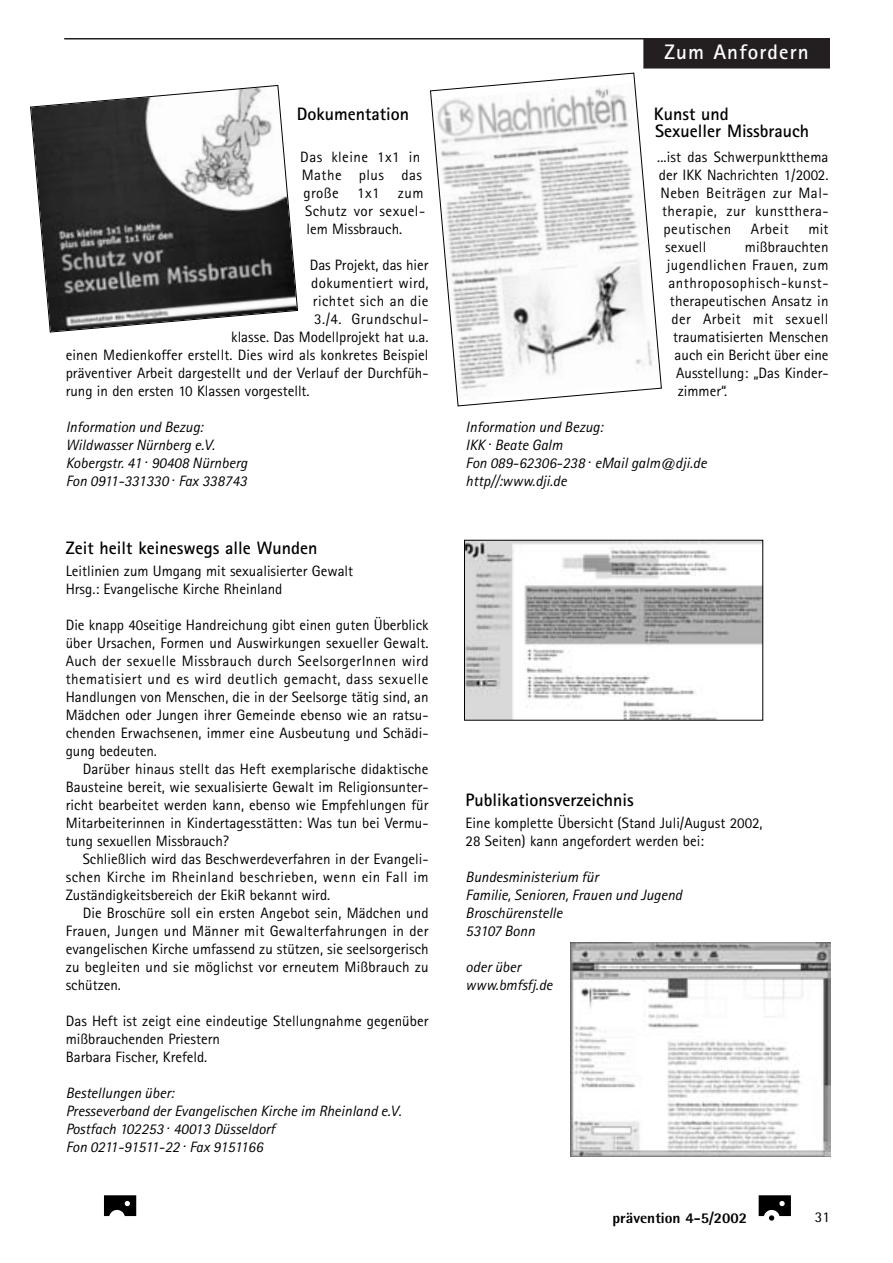
<style>
.page{position:relative;width:893px;height:1263px;background:#fff}
.page>*{position:absolute;margin:0;border:0;box-sizing:border-box;transform-origin:0 0}
.t1{font:700 21px "Rotis Sans Serif";letter-spacing:.055em;color:#fff}
.t2{font:700 18px/16.5px "Rotis Sans Serif";color:#000}
.t3{font:15px/18px "Rotis Sans Serif";letter-spacing:.005em;color:#000;text-align:justify}
.t4{font:italic 15px/18px "Rotis Sans Serif";color:#000}
.t5{font:15px "Rotis Sans Serif";letter-spacing:.03em;color:#000}
.t6{font:15px "Rotis Sans Serif";letter-spacing:.035em;color:#000}
.t7{font:800 15px "Rotis Semi Sans";color:#000}
.t8{font:15px "Rotis Semi Sans";color:#000}
</style>
<div class="page">
<hr style="left:64px;top:38px;width:766px;height:2px;background:#231f20">
<div style="left:643px;top:39px;width:187px;height:30px;background:#231f20"></div>
<svg style="left:758px;top:1195px;width:32px;height:26px"></svg>
<svg style="left:104px;top:1195px;width:32px;height:21px"></svg>
<svg style="left:30px;top:85px;width:268px;height:248px"></svg>
<svg style="left:430px;top:72px;width:232px;height:335px"></svg>
<img style="left:570px;top:943px;width:260px;height:214px">
<img style="left:466px;top:542px;width:295px;height:177px">
<div style="left:464px;top:540px;width:299px;height:181px;border:1px solid #000"></div>
<p class="t2" style="left:297px;top:108px;width:114px">Dokumentation</p>
<p class="t5" style="left:300px;top:152px;width:122px">Das kleine 1x1 in</p>
<p class="t5" style="left:302px;top:170px;width:122px">Mathe plus das</p>
<p class="t5" style="left:303px;top:188px;width:122px">große 1x1 zum</p>
<p class="t5" style="left:305px;top:206px;width:122px">Schutz vor sexuel-</p>
<p class="t3" style="left:306px;top:221px;width:97px">lem Missbrauch.</p>
<p class="t3" style="left:310px;top:257px;width:120px">Das Projekt, das hier</p>
<p class="t3" style="left:311px;top:275px;width:119px">dokumentiert wird,</p>
<p class="t5" style="left:313px;top:296px;width:117px">richtet sich an die</p>
<p class="t5" style="left:314px;top:314px;width:116px">3./4. Grundschul-</p>
<p class="t3" style="left:231px;top:329px;width:199px">klasse. Das Modellprojekt hat u.a.</p>
<p class="t3" style="left:66px;top:347px;width:364px">einen Medienkoffer erstellt. Dies wird als konkretes Beispiel</p>
<p class="t3" style="left:66px;top:365px;width:364px">präventiver Arbeit dargestellt und der Verlauf der Durchfüh-</p>
<p class="t3" style="left:66px;top:383px;width:245px">rung in den ersten 10 Klassen vorgestellt.</p>
<p class="t4" style="left:66px;top:419px;width:183px">Information und Bezug:<br>Wildwasser Nürnberg e.V.<br>Kobergstr. 41 . 90408 Nürnberg<br>Fon 0911-331330 . Fax 338743</p>
<p class="t2" style="left:66px;top:541px;width:253px">Zeit heilt keineswegs alle Wunden</p>
<p class="t3" style="left:66px;top:563px;width:289px">Leitlinien zum Umgang mit sexualisierter Gewalt<br>Hrsg.: Evangelische Kirche Rheinland</p>
<p class="t3" style="left:66px;top:617px;width:364px">Die knapp 40seitige Handreichung gibt einen guten Überblick über Ursachen, Formen und Auswirkungen sexueller Gewalt.<br>Auch der sexuelle Missbrauch durch SeelsorgerInnen wird thematisiert und es wird deutlich gemacht, dass sexuelle Handlungen von Menschen, die in der Seelsorge tätig sind, an Mädchen oder Jungen ihrer Gemeinde ebenso wie an ratsu&shy;chenden Erwachsenen, immer eine Ausbeutung und Schädi&shy;gung bedeuten.</p>
<p class="t3" style="left:66px;top:761px;width:364px;text-indent:17px">Darüber hinaus stellt das Heft exemplarische didaktische Bausteine bereit, wie sexualisierte Gewalt im Religionsunter&shy;richt bearbeitet werden kann, ebenso wie Empfehlungen für Mitarbeiterinnen in Kindertagesstätten: Was tun bei Vermu&shy;tung sexuellen Missbrauch?</p>
<p class="t3" style="left:66px;top:851px;width:364px;text-indent:17px">Schließlich wird das Beschwerdeverfahren in der Evangeli&shy;schen Kirche im Rheinland beschrieben, wenn ein Fall im Zuständigkeitsbereich der EkiR bekannt wird.</p>
<p class="t3" style="left:66px;top:905px;width:364px;text-indent:17px">Die Broschüre soll ein ersten Angebot sein, Mädchen und Frauen, Jungen und Männer mit Gewalterfahrungen in der evangelischen Kirche umfassend zu stützen, sie seelsorgerisch zu begleiten und sie möglichst vor erneutem Mißbrauch zu schützen.</p>
<p class="t3" style="left:66px;top:1013px;width:364px;text-align:left">Das Heft ist zeigt eine eindeutige Stellungnahme gegenüber mißbrauchenden Priestern<br>Barbara Fischer, Krefeld.</p>
<p class="t4" style="left:66px;top:1085px;width:337px">Bestellungen über:<br>Presseverband der Evangelischen Kirche im Rheinland e.V.<br>Postfach 102253 . 40013 Düsseldorf<br>Fon 0211-91511-22 . Fax 9151166</p>
<h1 class="t1" style="left:664px;top:44px;width:145px">Zum Anfordern</h1>
<p class="t2" style="left:653px;top:108px;width:157px">Kunst und<br>Sexueller Missbrauch</p>
<p class="t3" style="left:657px;top:149px;width:173px">...ist das Schwerpunktthema</p>
<p class="t3" style="left:659px;top:167px;width:171px">der IKK Nachrichten 1/2002.</p>
<p class="t5" style="left:660px;top:188px;width:169px">Neben Beiträgen zur Mal-</p>
<p class="t5" style="left:662px;top:206px;width:168px">therapie, zur kunstthera-</p>
<p class="t5" style="left:663px;top:224px;width:69px">peutischen</p>
<p class="t3" style="left:751px;top:221px;width:39px">Arbeit</p>
<p class="t3" style="left:808px;top:221px;width:22px">mit</p>
<p class="t3" style="left:665px;top:239px;width:43px">sexuell</p>
<p class="t3" style="left:744px;top:239px;width:85px">mißbrauchten</p>
<p class="t5" style="left:666px;top:260px;width:163px">jugendlichen Frauen, zum</p>
<p class="t6" style="left:668px;top:278px;width:162px">anthroposophisch-kunst-</p>
<p class="t3" style="left:670px;top:293px;width:160px">therapeutischen Ansatz in</p>
<p class="t5" style="left:671px;top:314px;width:158px">der Arbeit mit sexuell</p>
<p class="t3" style="left:673px;top:329px;width:157px">traumatisierten Menschen</p>
<p class="t3" style="left:674px;top:347px;width:155px">auch ein Bericht über eine</p>
<p class="t3" style="left:676px;top:365px;width:154px">Ausstellung: „Das Kinder-</p>
<p class="t3" style="left:677px;top:383px;width:51px">zimmer“.</p>
<p class="t4" style="left:465px;top:419px;width:242px">Information und Bezug:<br>IKK . Beate Galm<br>Fon 089-62306-238 . eMail galm@dji.de http//:www.dji.de</p>
<p class="t2" style="left:465px;top:793px;width:170px">Publikationsverzeichnis</p>
<p class="t3" style="left:465px;top:815px;width:298px">Eine komplette Übersicht (Stand Juli/August 2002,<br>28 Seiten) kann angefordert werden bei:</p>
<p class="t4" style="left:465px;top:869px;width:218px">Bundesministerium für<br>Familie, Senioren, Frauen und Jugend<br>Broschürenstelle<br>53107 Bonn</p>
<p class="t4" style="left:465px;top:959px;width:88px">oder über www.bmfsfj.de</p>
<p class="t7" style="left:612px;top:1212px;width:136px">prävention 4-5/2002</p>
<p class="t8" style="left:815px;top:1212px;width:17px">31</p>
</div>
